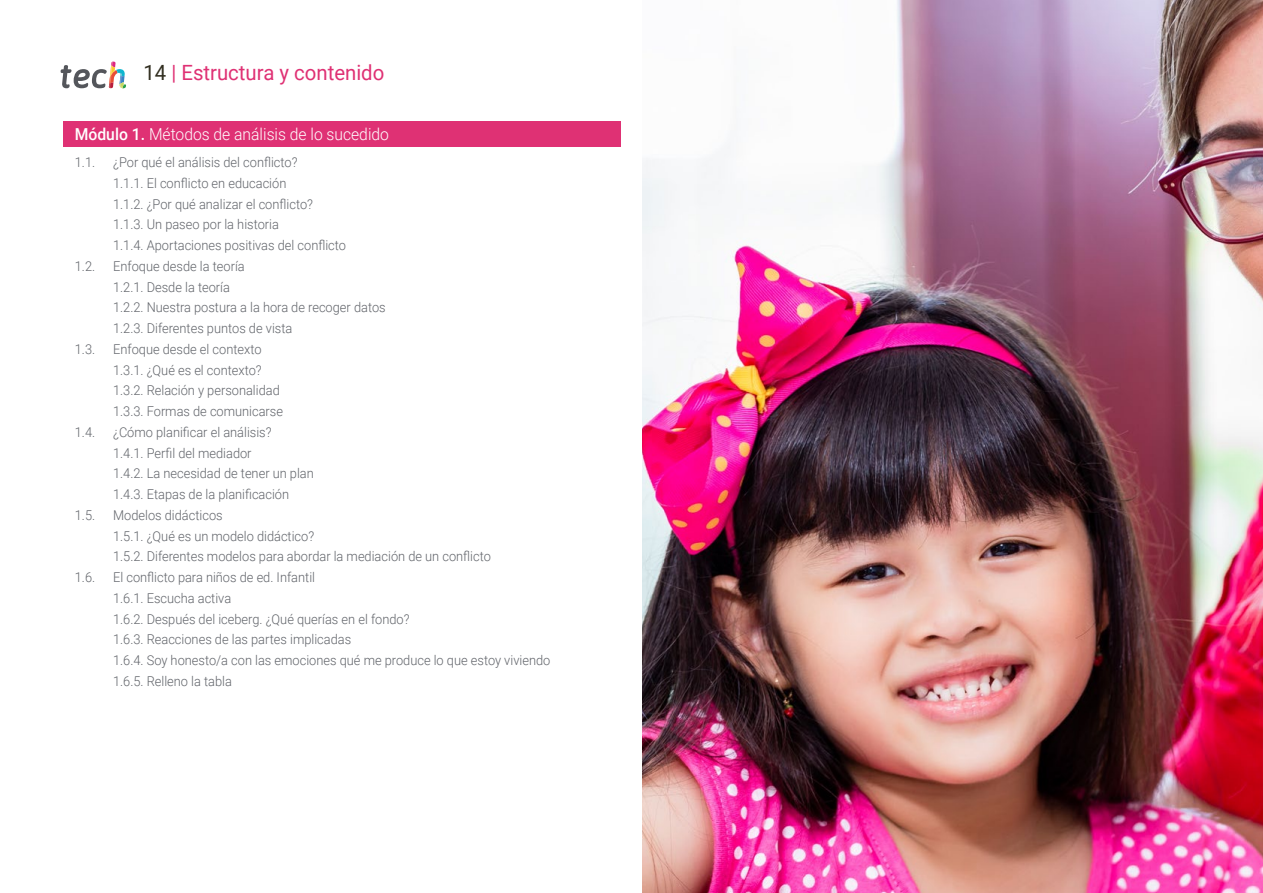
<style>
.page{position:relative;width:1263px;height:893px;background:#fff}
.page>*{position:absolute;margin:0;border:0;box-sizing:border-box;transform-origin:0 0}
.t1{font:21px "Roboto";color:#df3174}
.t2{font:300 16.5px "Roboto";color:#fff;scale:.95 1}
.t3{font:300 13.5px/20.7px "Roboto";color:#61646a;scale:.95 1}
.s1{color:#312e20}
.s2{font-weight:500}
</style>
<div class="page">
<div style="left:64px;top:121px;width:557px;height:25px;background:#df3174"></div>
<img style="left:642px;top:0;width:621px;height:893px">
<svg style="left:61px;top:62px;width:65px;height:27px"></svg>
<h1 class="t1" style="left:144px;top:57px;width:242px"><span class="s1">14</span> | Estructura y contenido</h1>
<p class="t2" style="left:75px;top:123px;width:332px"><span class="s2">Módulo 1.</span> Métodos de análisis de lo sucedido</p>
<p class="t3" style="left:75px;top:151px;width:23px">1.1.</p>
<p class="t3" style="left:113px;top:151px;width:247px">¿Por qué el análisis del conflicto?<br>1.1.1. El conflicto en educación<br>1.1.2. ¿Por qué analizar el conflicto?<br>1.1.3. Un paseo por la historia<br>1.1.4. Aportaciones positivas del conflicto</p>
<p class="t3" style="left:75px;top:255px;width:23px">1.2.</p>
<p class="t3" style="left:113px;top:255px;width:288px">Enfoque desde la teoría<br>1.2.1. Desde la teoría<br>1.2.2. Nuestra postura a la hora de recoger datos<br>1.2.3. Diferentes puntos de vista</p>
<p class="t3" style="left:75px;top:338px;width:23px">1.3.</p>
<p class="t3" style="left:113px;top:338px;width:180px">Enfoque desde el contexto<br>1.3.1. ¿Qué es el contexto?<br>1.3.2. Relación y personalidad<br>1.3.3. Formas de comunicarse</p>
<p class="t3" style="left:75px;top:421px;width:23px">1.4.</p>
<p class="t3" style="left:113px;top:421px;width:213px">¿Cómo planificar el análisis?<br>1.4.1. Perfil del mediador<br>1.4.2. La necesidad de tener un plan<br>1.4.3. Etapas de la planificación</p>
<p class="t3" style="left:75px;top:504px;width:23px">1.5.</p>
<p class="t3" style="left:113px;top:504px;width:399px">Modelos didácticos<br>1.5.1. ¿Qué es un modelo didáctico?<br>1.5.2. Diferentes modelos para abordar la mediación de un conflicto</p>
<p class="t3" style="left:75px;top:566px;width:23px">1.6.</p>
<p class="t3" style="left:113px;top:566px;width:462px">El conflicto para niños de ed. Infantil<br>1.6.1. Escucha activa<br>1.6.2. Después del iceberg. ¿Qué querías en el fondo?<br>1.6.3. Reacciones de las partes implicadas<br>1.6.4. Soy honesto/a con las emociones qué me produce lo que estoy viviendo 1.6.5. Relleno la tabla</p>
</div>
